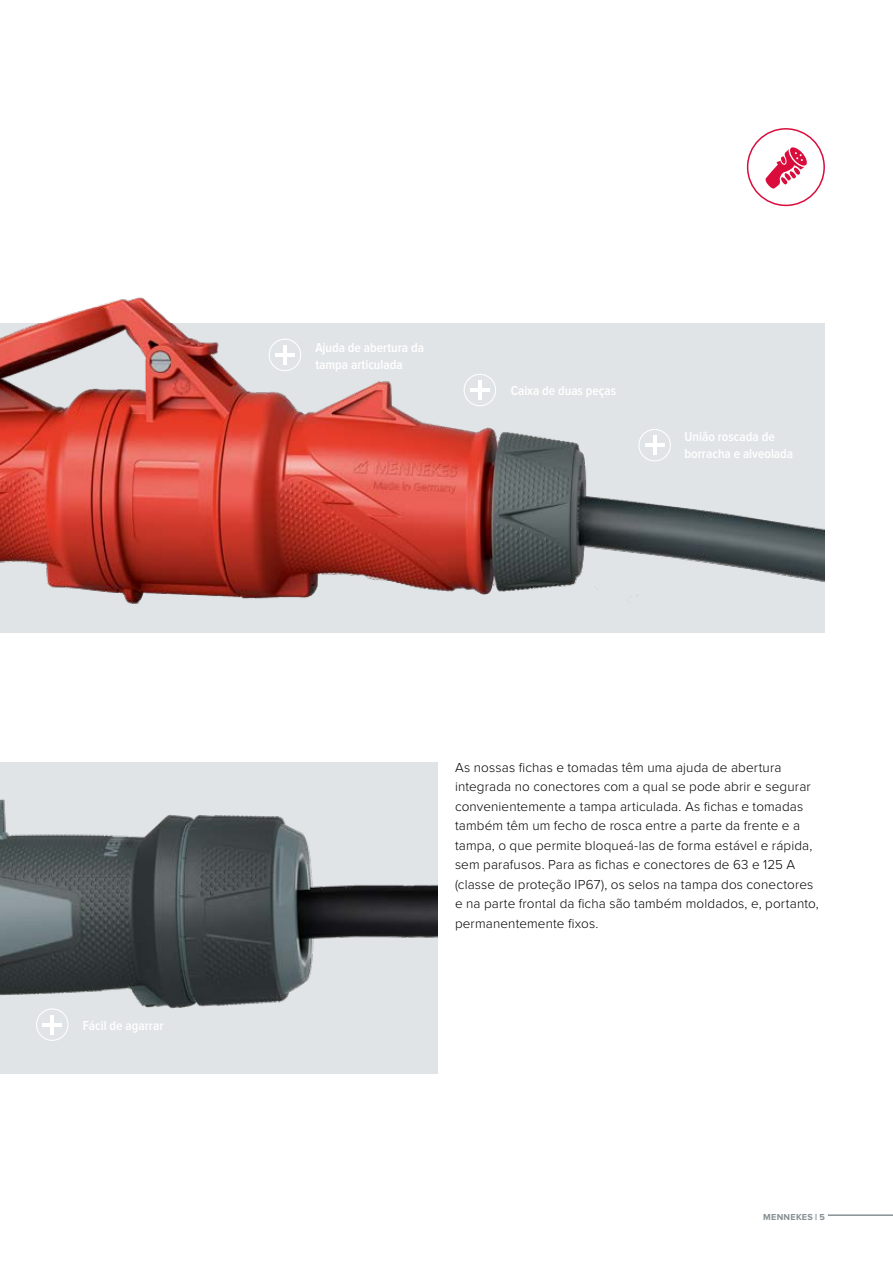
<style>
.page{position:relative;width:893px;height:1263px;background:#fff}
.page>*{position:absolute;margin:0;border:0;box-sizing:border-box;transform-origin:0 0}
.t1{font:300 13.5px/19.5px "Proxima Nova";letter-spacing:.01em;color:#000}
.t2{font:600 13.5px/16.8px "Proxima Nova Cond";color:#fff}
.t3{font:700 9px "Proxima Nova";letter-spacing:.03em;color:#868f93}
.s1{font-family:"Proxima Nova Extrabld";font-weight:400}
</style>
<div class="page">
<img style="left:0;top:762px;width:438px;height:312px">
<div style="left:747px;top:128px;width:78px;height:78px;background:#fff;border:2px solid #d90c3b;border-radius:50%"></div>
<svg style="left:765px;top:147px;width:42px;height:42px"></svg>
<div style="left:36px;top:1008px;width:33px;height:33px;border:1px solid #fff;border-radius:50%"></div>
<hr style="left:43px;top:1023px;width:19px;height:3px;background:#fff">
<hr style="left:50px;top:1015px;width:4px;height:19px;background:#fff">
<img style="left:0;top:297px;width:824px;height:336px">
<div style="left:269px;top:339px;width:32px;height:32px;border:1px solid #fff;border-radius:50%"></div>
<hr style="left:275px;top:353px;width:19px;height:4px;background:#fff">
<hr style="left:283px;top:345px;width:4px;height:19px;background:#fff">
<div style="left:464px;top:374px;width:32px;height:32px;border:1px solid #fff;border-radius:50%"></div>
<hr style="left:470px;top:388px;width:19px;height:4px;background:#fff">
<hr style="left:478px;top:380px;width:4px;height:20px;background:#fff">
<div style="left:638px;top:429px;width:33px;height:32px;border:1px solid #fff;border-radius:50%"></div>
<hr style="left:645px;top:443px;width:19px;height:4px;background:#fff">
<hr style="left:653px;top:436px;width:4px;height:19px;background:#fff">
<hr style="left:828px;top:1214px;width:65px;height:2px;background:#868f93">
<p class="t2" style="left:83px;top:1018px;width:82px">Fácil de agarrar</p>
<p class="t2" style="left:315px;top:340px;width:110px">Ajuda de abertura da tampa articulada</p>
<p class="t2" style="left:511px;top:383px;width:107px">Caixa de duas peças</p>
<p class="t2" style="left:684px;top:429px;width:110px">União roscada de borracha e alveolada</p>
<p class="t1" style="left:455px;top:758px;width:365px">As nossas fichas e tomadas têm uma ajuda de abertura integrada no conectores com a qual se pode abrir e segurar convenientemente a tampa articulada. As fichas e tomadas também têm um fecho de rosca entre a parte da frente e a tampa, o que permite bloqueá-las de forma estável e rápida, sem parafusos. Para as fichas e conectores de 63 e 125 A (classe de proteção IP67), os selos na tampa dos conectores e na parte frontal da ficha são também moldados, e, portanto, permanentemente fixos.</p>
<p class="t3" style="left:763px;top:1212px;width:63px">MENNEKES <span class="s1">|</span> 5</p>
</div>
